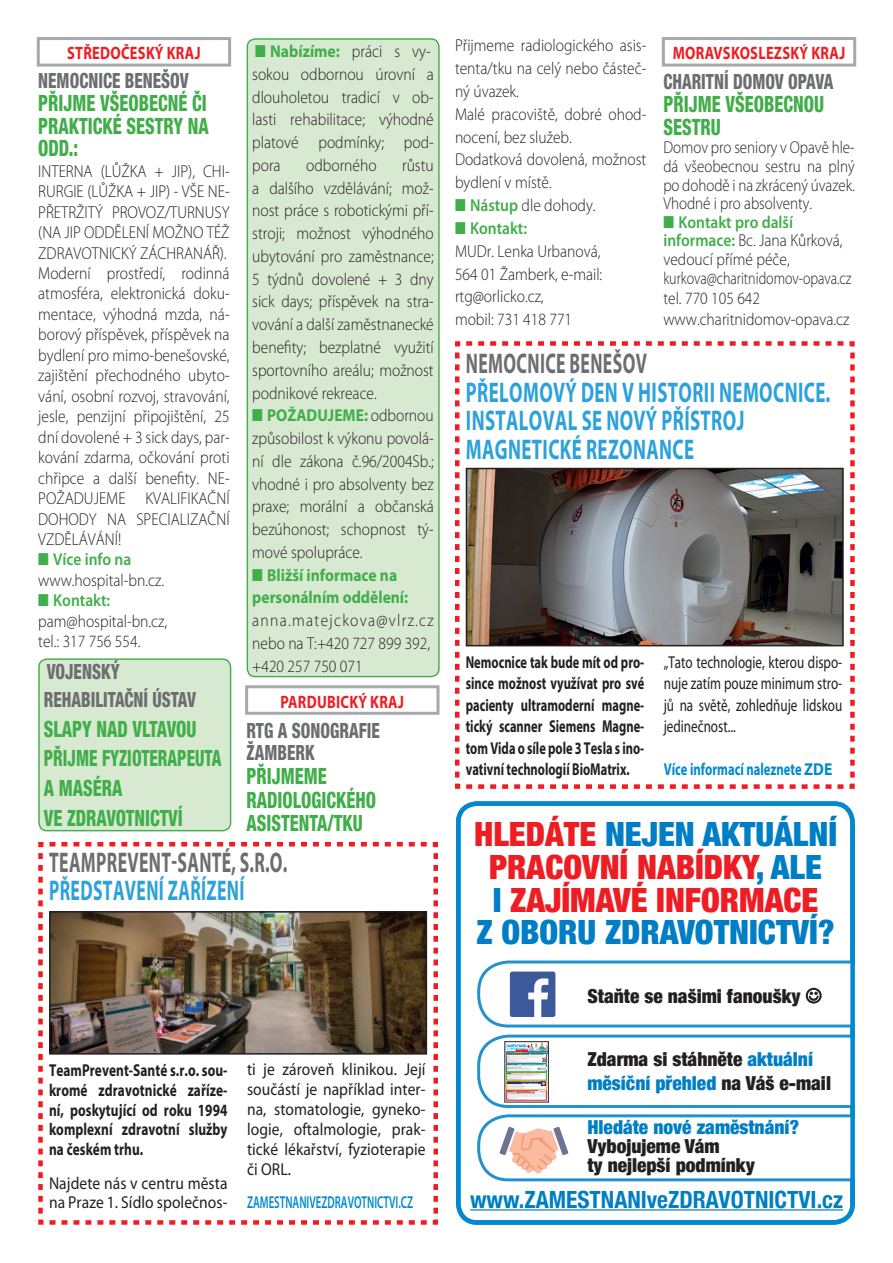
<style>
.page{position:relative;width:893px;height:1263px;background:#fff}
.page>*{position:absolute;margin:0;border:0;box-sizing:border-box;transform-origin:0 0}
.t1{font:900 condensed 33.45px/32.5px "Helvetica Neue";color:#ee1d23;text-align:center}
.t2{font:700 28.5px/28.5px "Myriad Pro";letter-spacing:.02em;color:#2ca1da;scale:.66 1}
.t3{font:700 28.5px "Myriad Pro";letter-spacing:.02em;color:#6c6d70;scale:.62 1}
.t4{font:700 28.5px "Myriad Pro";letter-spacing:.02em;color:#2ca1da;scale:.62 1}
.t5{font:700 condensed 23.7px "Helvetica Neue";color:#007ec5}
.t6{font:800 condensed 22.5px/29.7px "Helvetica Neue LT Pro";color:#40ae49;scale:.8 1}
.t7{font:800 condensed 21px/28.2px "Helvetica Neue LT Pro";color:#6c6d70;scale:.8 1}
.t8{font:900 condensed 19.2px/23.7px "Helvetica Neue";color:#231f20}
.t9{font:900 condensed 19.2px "Helvetica Neue";color:#007ec5}
.t10{font:700 18px "Myriad Pro";letter-spacing:.02em;color:#ee1d23;scale:.8 1}
.t11{font:300 17.25px/22.8px "Myriad Pro";color:#231f20;scale:.9 1}
.t12{font:17.25px/20.1px "Myriad Pro";letter-spacing:.005em;color:#231f20;scale:.9 1}
.t13{font:700 17.25px/21.5px "Myriad Pro";letter-spacing:.005em;color:#231f20;text-align:justify;scale:.72 1}
.t14{font:700 17.25px/19.8px "Myriad Pro";letter-spacing:.005em;color:#231f20;text-align:justify;scale:.77 1}
.t15{font:17.25px/21.5px "Myriad Pro";letter-spacing:.005em;color:#231f20;text-align:justify;scale:.76 1}
.t16{font:300 17.25px/18.6px "Myriad Pro";color:#231f20;text-align:justify;scale:.87 1}
.t17{font:700 17.25px/22.8px "Myriad Pro";color:#40ae49;scale:.9 1}
.t18{font:600 17.25px "Myriad Pro";color:#0089cf;scale:.62 1}
.t19{font:700 17.25px "Myriad Pro";color:#0089cf;scale:.73 1}
.s1{color:#40ae49}
.s2{font-weight:600;color:#40ae49}
.s3{font-weight:700;color:#40ae49}
.s4{color:#007ec5}
</style>
<div class="page">
<svg style="left:477px;top:1114px;width:373px;height:67px"></svg>
<svg style="left:477px;top:1034px;width:373px;height:74px"></svg>
<hr style="left:470px;top:1209px;width:373px;height:1px;background:#007ec5">
<div style="left:456px;top:801px;width:399px;height:424px;border:4px solid #0089cf;border-radius:19px"></div>
<div style="left:37px;top:37px;width:194px;height:30px;border:3px solid #a8a9ad"></div>
<div style="left:39px;top:659px;width:192px;height:172px;background:#d8e9d2;border-radius:8px"></div>
<div style="left:38px;top:658px;width:193px;height:173px;border:1px solid #40ae49;border-radius:8px"></div>
<div style="left:245px;top:685px;width:194px;height:30px;border:3px solid #a8a9ad"></div>
<div style="left:247px;top:39px;width:192px;height:638px;background:#d8e9d2;border-radius:8px"></div>
<div style="left:247px;top:38px;width:193px;height:639px;border:1px solid #40ae49;border-radius:8px"></div>
<svg style="left:455px;top:341px;width:400px;height:448px"></svg>
<img style="left:469px;top:471px;width:372px;height:172px">
<div style="left:466px;top:468px;width:378px;height:178px;border:2px solid #231f20"></div>
<svg style="left:38px;top:842px;width:400px;height:383px"></svg>
<img style="left:52px;top:914px;width:372px;height:137px">
<div style="left:49px;top:911px;width:378px;height:143px;border:2px solid #231f20"></div>
<div style="left:662px;top:37px;width:194px;height:30px;border:3px solid #a8a9ad"></div>
<svg style="left:477px;top:960px;width:378px;height:67px"></svg>
<p class="t10" style="left:67px;top:42px;width:169px">STŘEDOČESKÝ KRAJ</p>
<p class="t7" style="left:38px;top:66px;width:190px">NEMOCNICE BENEŠOV</p>
<h3 class="t6" style="left:38px;top:91px;width:215px;line-height:22.6px;text-align:justify">PŘIJME VŠEOBECNÉ ČI PRAKTICKÉ SESTRY NA ODD.:</h3>
<p class="t11" style="left:38px;top:161px;width:214px;line-height:20.4px">INTERNA (LŮŽKA + JIP), CHI-<br>RURGIE (LŮŽKA + JIP) - VŠE NE-<br>PŘETRŽITÝ PROVOZ/TURNUSY (NA JIP ODDĚLENÍ MOŽNO TÉŽ<br>ZDRAVOTNICKÝ ZÁCHRANÁŘ).<br>Moderní prostředí, rodinná atmosféra, elektronická doku&shy;mentace, výhodná mzda, ná&shy;borový příspěvek, příspěvek na bydlení pro mimo-benešovské, zajištění přechodného ubyto&shy;vání, osobní rozvoj, stravování, jesle, penzijní připojištění, 25 dní dovolené + 3 sick days, par&shy;kování zdarma, očkování proti chřipce a další benefity. NE-<br>POŽADUJEME KVALIFIKAČNÍ<br>DOHODY NA SPECIALIZAČNÍ<br>VZDĚLÁVÁNÍ!</p>
<p class="t11" style="left:38px;top:550px;width:141px;line-height:20.4px"><span class="s1">■</span> <span class="s2">Více info na </span>www.hospital-bn.cz.</p>
<p class="t11" style="left:38px;top:591px;width:145px;line-height:20.4px"><span class="s1">■</span> <span class="s2">Kontakt: </span>pam@hospital-bn.cz, tel.: 317 756 554.</p>
<p class="t7" style="left:44px;top:657px;width:192px">VOJENSKÝ<br>REHABILITAČNÍ ÚSTAV</p>
<h3 class="t6" style="left:44px;top:713px;width:223px">SLAPY NAD VLTAVOU<br>PŘIJME FYZIOTERAPEUTA<br>A MASÉRA<br>VE ZDRAVOTNICTVÍ</h3>
<p class="t11" style="left:252px;top:40px;width:203px"><span class="s1">■</span> <span class="s3">Nabízíme:</span> práci s vy&shy;sokou odbornou úrovní a dlouholetou tradicí v ob&shy;lasti rehabilitace; výhodné platové podmínky; pod&shy;pora</p>
<p class="t11" style="left:252px;top:154px;width:203px;text-align:justify;text-indent:150px">růstu a dalšího vzdělávání; mož&shy;nost práce s robotickými pří&shy;stroji; možnost výhodného ubytování pro zaměstnance; 5 týdnů dovolené + 3 dny sick days; příspěvek na stra&shy;vování a další zaměstnanecké benefity; bezplatné využití sportovního areálu; možnost podnikové rekreace.</p>
<p class="t11" style="left:252px;top:404px;width:203px;text-align:justify"><span class="s1">■</span> <span class="s3">POŽADUJEME:</span> odbornou způsobilost k výkonu povolá&shy;ní dle zákona č.96/2004Sb.; vhodné i pro absolventy bez praxe; morální a občanská bezúhonost; schopnost tý&shy;mové spolupráce.</p>
<p class="t17" style="left:252px;top:563px;width:175px">■ Bližší informace na personálním oddělení:</p>
<p class="t11" style="left:252px;top:609px;width:203px">anna.matejckova@vlrz.cz nebo na T:+420 727 899 392, +420 257 750 071</p>
<p class="t10" style="left:280px;top:690px;width:156px">PARDUBICKÝ KRAJ</p>
<p class="t7" style="left:247px;top:718px;width:168px;line-height:22.4px">RTG A SONOGRAFIE<br>ŽAMBERK</p>
<h3 class="t6" style="left:247px;top:763px;width:164px;line-height:23.9px">PŘIJMEME<br>RADIOLOGICKÉHO<br>ASISTENTA/TKU</h3>
<p class="t11" style="left:306px;top:154px;width:80px">odborného</p>
<h2 class="t3" style="left:49px;top:844px;width:385px">TEAMPREVENT-SANTÉ, S.R.O.</h2>
<h2 class="t4" style="left:49px;top:872px;width:316px">PŘEDSTAVENÍ ZAŘÍZENÍ</h2>
<p class="t14" style="left:49px;top:1060px;width:233px">TeamPrevent-Santé s.r.o. sou&shy;kromé zdravotnické zaříze&shy;ní, poskytující od roku 1994 komplexní zdravotní služby na českém trhu.</p>
<p class="t12" style="left:49px;top:1173px;width:200px">Najdete nás v centru města na Praze 1. Sídlo společnos-</p>
<p class="t12" style="left:247px;top:1059px;width:200px;text-align:justify">ti je zároveň klinikou. Její součástí je například inter&shy;na, stomatologie, gyneko&shy;logie, oftalmologie, prak&shy;tické lékařství, fyzioterapie či ORL.</p>
<p class="t18" style="left:247px;top:1193px;width:270px">ZAMESTNANIVEZDRAVOTNICTVI.CZ</p>
<p class="t11" style="left:455px;top:34px;width:214px">Přijmeme radiologického asis&shy;tenta/tku na celý nebo částeč&shy;ný úvazek.<br>Malé pracoviště, dobré ohod&shy;nocení, bez služeb.<br>Dodatková dovolená, možnost bydlení v místě.</p>
<p class="t11" style="left:455px;top:194px;width:158px"><span class="s1">■</span> <span class="s2">Nástup</span> dle dohody.</p>
<p class="t11" style="left:455px;top:217px;width:165px"><span class="s1">■</span> <span class="s2">Kontakt:<br></span>MUDr. Lenka Urbanová,<br>564 01 Žamberk, e-mail: rtg@orlicko.cz,<br>mobil: 731 418 771</p>
<p class="t10" style="left:673px;top:42px;width:217px">MORAVSKOSLEZSKÝ KRAJ</p>
<p class="t7" style="left:663px;top:67px;width:214px">CHARITNÍ DOMOV OPAVA</p>
<h3 class="t6" style="left:663px;top:92px;width:202px;line-height:23.1px">PŘIJME VŠEOBECNOU<br>SESTRU</h3>
<p class="t16" style="left:663px;top:139px;width:221px">Domov pro seniory v Opavě hle&shy;dá všeobecnou sestru na plný po dohodě i na zkrácený úvazek.<br>Vhodné i pro absolventy.</p>
<p class="t11" style="left:663px;top:213px;width:211px;line-height:18.6px"><span class="s1">■</span> <span class="s2">Kontakt pro další informace:</span> Bc. Jana Kůrková, vedoucí přímé péče, kurkova@charitnidomov-opava.cz</p>
<p class="t11" style="left:663px;top:289px;width:208px;line-height:20.9px">tel. 770 105 642 www.charitnidomov-opava.cz</p>
<h2 class="t3" style="left:466px;top:345px;width:293px">NEMOCNICE BENEŠOV</h2>
<h2 class="t2" style="left:466px;top:377px;width:554px">PŘELOMOVÝ DEN V HISTORII NEMOCNICE.<br>INSTALOVAL SE NOVÝ PŘÍSTROJ<br>MAGNETICKÉ REZONANCE</h2>
<p class="t13" style="left:466px;top:651px;width:249px">Nemocnice tak bude mít od pro&shy;since možnost využívat pro své pacienty ultramoderní magne&shy;tický scanner Siemens Magne&shy;tom Vida o síle pole 3 Tesla s ino&shy;vativní technologií BioMatrix.</p>
<p class="t15" style="left:664px;top:652px;width:236px">„Tato technologie, kterou dispo&shy;nuje zatím pouze minimum stro&shy;jů na světě, zohledňuje lidskou jedinečnost...</p>
<p class="t19" style="left:664px;top:758px;width:232px">Více informací naleznete ZDE</p>
<h1 class="t1" style="left:474px;top:816px;width:365px">HLEDÁTE <span class="s4">NEJEN AKTUÁLNÍ<br></span>PRACOVNÍ NABÍDKY<span class="s4">, ALE<br>I</span> ZAJÍMAVÉ INFORMACE<br><span class="s4">Z OBORU ZDRAVOTNICTVÍ?</span></h1>
<p class="t8" style="left:587px;top:983px;width:214px">Staňte se našimi fanoušky</p>
<p class="t8" style="left:587px;top:1047px;width:245px">Zdarma si stáhněte <span class="s4">aktuální měsíční přehled</span> na Váš e-mail</p>
<p class="t9" style="left:587px;top:1111px;width:213px">Hledáte nové zaměstnání?</p>
<p class="t8" style="left:587px;top:1135px;width:169px;line-height:19.4px">Vybojujeme Vám<br>ty nejlepší podmínky</p>
<h3 class="t5" style="left:470px;top:1179px;width:375px">www.ZAMESTNANIveZDRAVOTNICTVI.cz</h3>
</div>
